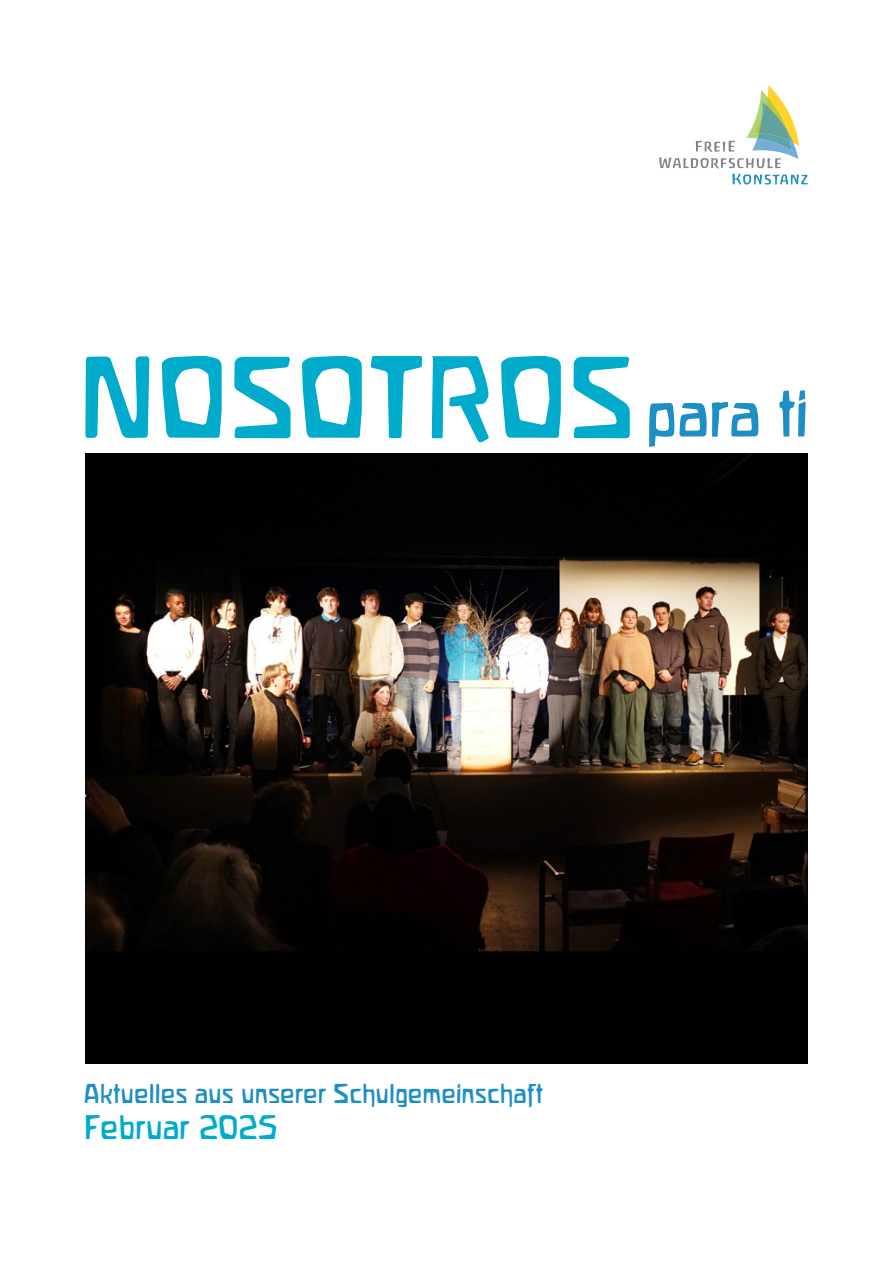
<style>
.page{position:relative;width:893px;height:1263px;background:#fff}
.page>*{position:absolute;margin:0;border:0;box-sizing:border-box;transform-origin:0 0}
.t1{font:102.6px "Waldorfschrift";color:#00abcb}
.Titel{font:57.9px "Waldorfschrift";color:#1d8fc4}
.Subtitel_1{font:30px "Waldorfschrift";color:#00abcb}
.Subtitel_1-2{font:24px "Waldorfschrift";color:#1d8fc4}
</style>
<div class="page">
<svg style="left:659px;top:85px;width:149px;height:100px"></svg>
<img style="left:85px;top:453px;width:723px;height:610px">
<p class="t1" style="left:80px;top:337px;width:556px">NOSOTROS</p>
<p class="Titel" style="left:645px;top:380px;width:164px">para ti</p>
<p class="Subtitel_1-2" style="left:84px;top:1080px;width:460px">Aktuelles aus unserer Schulgemeinschaft</p>
<p class="Subtitel_1" style="left:84px;top:1110px;width:196px">Februar 2025</p>
</div>
